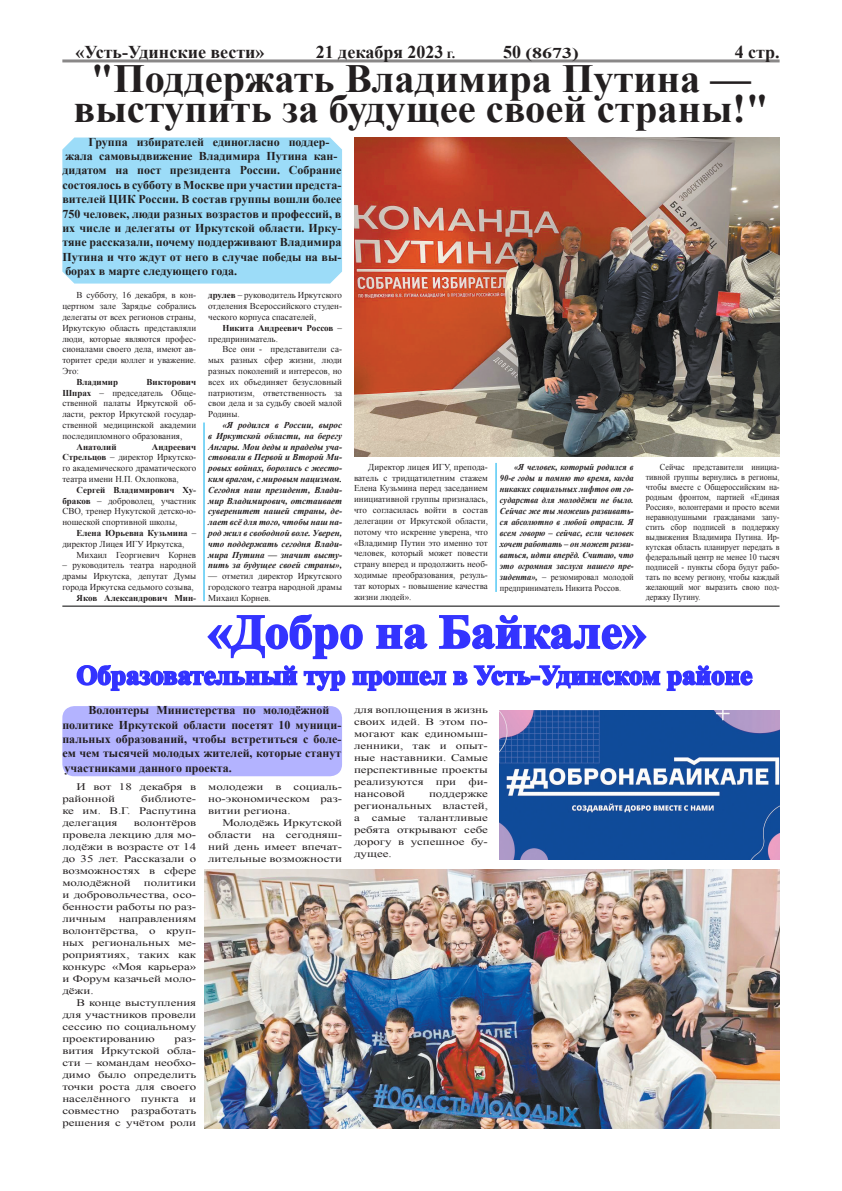
<style>
.page{position:relative;width:842px;height:1191px;background:#fff}
.page>*{position:absolute;margin:0;border:0;box-sizing:border-box;transform-origin:0 0}
.t1{font:700 48px "Times New Roman";color:#33f}
.t2{font:700 40px/30px "Times New Roman";color:#231f20;text-align:center}
.Стиль_абзаца_1{font:700 27px "Times New Roman";color:#33f}
.t3{font:700 18px "Times New Roman";color:#231f20}
.t4{font:700 15px "Times New Roman";color:#231f20;scale:1.33 1}
.t5{font:700 12px/14.4px "Times New Roman";color:#231f20}
.t6{font:10px/12px "Times New Roman";color:#231f20;text-align:justify;scale:1.29 1}
.t7{font:9px/10.8px "Times New Roman";color:#231f20;text-align:justify}
.t8{font:9px/10px "Times New Roman";color:#231f20;text-align:justify;scale:.9 1}
.t9{font:italic 700 9px/10.8px "Times New Roman";color:#231f20;text-align:justify}
.t10{font:italic 700 9px/11px "Times New Roman";color:#231f20;text-align:justify;scale:.94 1}
.t11{font:700 9px/10.8px "Times New Roman";color:#231f20}
.s1{font-size:14px}
.s2{font-size:18px}
.s3{font-weight:700}
.s4{font-weight:400}
.s5{font-weight:400;font-style:normal}
</style>
<div class="page">
<hr style="left:62px;top:59px;width:718px;height:3px;background:#231f20">
<div style="left:62px;top:137px;width:280px;height:146px;background:#9cdcf8"></div>
<img style="left:354px;top:137px;width:426px;height:319px">
<hr style="left:203px;top:422px;width:1px;height:179px;background:#00aeef">
<hr style="left:495px;top:463px;width:1px;height:129px;background:#00aeef">
<hr style="left:62px;top:605px;width:718px;height:1px;background:#000">
<svg style="left:76px;top:614px;width:677px;height:78px"></svg>
<div style="left:62px;top:706px;width:280px;height:70px;background:#b3b3ff;border-radius:12px"></div>
<img style="left:204px;top:869px;width:576px;height:259px">
<img style="left:500px;top:710px;width:280px;height:149px">
<p class="t3" style="left:75px;top:40px;width:191px">«Усть-Удинские вести»</p>
<p class="t3" style="left:316px;top:40px;width:141px">21 декабря 2023 <span class="s1">г.</span></p>
<p class="t4" style="left:503px;top:43px;width:58px"><span class="s2">50</span> (8673)</p>
<p class="t3" style="left:735px;top:40px;width:46px">4 стр.</p>
<p class="t2" style="left:74px;top:63px;width:696px">"Поддержать Владимира Путина — выступить за будущее своей страны!"</p>
<p class="t5" style="left:62px;top:134px;width:281px;text-indent:26px">Группа избирателей единогласно поддер&shy;жала самовыдвижение Владимира Путина кан&shy;дидатом на пост президента России. Собрание состоялось в субботу в Москве при участии предста&shy;вителей ЦИК России. В состав группы вошли более 750 человек, люди разных возрастов и профессий, в их числе и делегаты от Иркутской области. Ирку&shy;тяне рассказали, почему поддерживают Владимира Путина и что ждут от него в случае победы на вы&shy;борах в марте следующего года.</p>
<p class="t7" style="left:62px;top:290px;width:135px;text-indent:14px">В субботу, 16 декабря, в кон&shy;цертном зале Зарядье собрались делегаты от всех регионов страны, Иркутскую область представляли люди, которые являются профес&shy;сионалами своего дела, имеют ав&shy;торитет среди коллег и уважение.<br>Это:</p>
<p class="t11" style="left:77px;top:376px;width:43px">Владимир</p>
<p class="t7" style="left:208px;top:290px;width:135px"><span class="s3">друлев</span> – руководитель Иркутского отделения Всероссийского студен&shy;ческого корпуса спасателей,</p>
<p class="t11" style="left:208px;top:322px;width:135px;text-indent:14px">Никита Андреевич Россов <span class="s4">– предприниматель.</span></p>
<p class="t7" style="left:208px;top:344px;width:135px;text-indent:14px">Все они - представители са&shy;мых разных сфер жизни, люди разных поколений и интересов, но всех их объединяет безусловный патриотизм, ответственность за свои дела и за судьбу своей малой Родины.</p>
<p class="t9" style="left:208px;top:419px;width:135px;text-indent:14px">«Я родился в России, вырос в Иркутской области, на берегу Ангары. Мои деды и прадеды уча&shy;ствовали в Первой и Второй Ми&shy;ровых войнах, боролись с жесто&shy;ким врагом, с мировым нацизмом.<br>Сегодня наш президент, Влади&shy;мир Владимирович, отстаивает суверенитет нашей страны, де&shy;лает всё для того, чтобы наш на&shy;род жил в свободной воле. Уверен, что поддержать сегодня Влади&shy;мира Путина — значит высту&shy;пить за будущее своей страны»,</p>
<p class="t7" style="left:208px;top:570px;width:135px">— отметил директор Иркутского городского театра народной драмы Михаил Корнев.</p>
<p class="t7" style="left:62px;top:376px;width:135px;text-indent:84px"><span class="s3">Викторович Шпрах</span> – председатель Обще&shy;ственной палаты Иркутской об&shy;ласти, ректор Иркутской государ&shy;ственной медицинской академии последипломного образования,</p>
<p class="t11" style="left:77px;top:441px;width:42px">Анатолий</p>
<p class="t7" style="left:62px;top:441px;width:135px;text-indent:89px"><span class="s3">Андреевич Стрельцов</span> – директор Иркутско&shy;го академического драматического театра имени Н.П. Охлопкова,</p>
<p class="t7" style="left:62px;top:484px;width:135px;text-indent:14px"><span class="s3">Сергей Владимирович Ху&shy;браков</span> – доброволец, участник СВО, тренер Нукутской детско-ю&shy;ношеской спортивной школы,</p>
<p class="t7" style="left:62px;top:527px;width:135px;text-indent:14px"><span class="s3">Елена Юрьевна Кузьмина</span> – директор Лицея ИГУ Иркутска,</p>
<p class="t7" style="left:77px;top:549px;width:121px">Михаил Георгиевич Корнев</p>
<p class="t7" style="left:62px;top:560px;width:135px">– руководитель театра народной драмы Иркутска, депутат Думы города Иркутска седьмого созыва,</p>
<p class="t11" style="left:77px;top:592px;width:121px">Яков Александрович Мин-</p>
<p class="t7" style="left:354px;top:461px;width:135px;text-indent:14px">Директор лицея ИГУ, препода&shy;ватель с тридцатилетним стажем Елена Кузьмина перед заседанием инициативной группы призналась, что согласилась войти в состав делегации от Иркутской области, потому что искренне уверена, что «Владимир Путин это именно тот человек, который может повести страну вперед и продолжить необ&shy;ходимые преобразования, резуль&shy;тат которых - повышение качества жизни людей».</p>
<p class="t10" style="left:500px;top:461px;width:144px;text-indent:14px">«Я человек, который родился в 90-е годы и помню то время, когда никаких социальных лифтов от го&shy;сударства для молодёжи не было.<br>Сейчас же ты можешь развивать&shy;ся абсолютно в любой отрасли. Я всем говорю – сейчас, если человек хочет работать – он может разви&shy;ваться, идти вперёд. Считаю, что это огромная заслуга нашего пре&shy;зидента», <span class="s5">– резюмировал молодой предприниматель Никита Россов.</span></p>
<p class="t8" style="left:646px;top:462px;width:150px;text-indent:14px">Сейчас представители инициа&shy;тивной группы вернулись в регионы, чтобы вместе с Общероссийским на&shy;родным фронтом, партией «Единая Россия», волонтерами и просто всеми неравнодушными гражданами запу&shy;стить сбор подписей в поддержку выдвижения Владимира Путина. Ир&shy;кутская область планирует передать в федеральный центр не менее 10 тысяч подписей - пункты сбора будут рабо&shy;тать по всему региону, чтобы каждый желающий мог выразить свою под&shy;держку Путину.</p>
<p class="t1" style="left:208px;top:598px;width:440px">«Добро на Байкале»</p>
<p class="Стиль_абзаца_1" style="left:77px;top:656px;width:677px">Образовательный тур прошел в Усть-Удинском районе</p>
<p class="t5" style="left:62px;top:702px;width:280px;text-indent:26px">Волонтеры Министерства по молодёжной политике Иркутской области посетят 10 муници&shy;пальных образований, чтобы встретиться с боле&shy;ем чем тысячей молодых жителей, которые станут участниками данного проекта.</p>
<p class="t6" style="left:62px;top:780px;width:105px;text-indent:14px">И вот 18 декабря в районной</p>
<p class="t6" style="left:354px;top:703px;width:105px">для воплощения в жизнь своих идей. В этом по&shy;могают как единомыш&shy;ленники, так и опыт&shy;ные наставники. Самые перспективные проекты реализуются при фи&shy;нансовой</p>
<p class="t6" style="left:208px;top:780px;width:105px">молодежи в социаль&shy;но-экономическом раз&shy;витии региона.</p>
<p class="t6" style="left:208px;top:816px;width:105px;text-indent:14px">Молодёжь Иркутской области на сегодняш&shy;ний день имеет впечат&shy;лительные возможности</p>
<p class="t6" style="left:354px;top:787px;width:105px;text-indent:75px">поддержке региональных властей, а самые талантливые ребята открывают себе дорогу в успешное бу&shy;дущее.</p>
<p class="t6" style="left:62px;top:792px;width:105px;text-indent:79px">библиоте&shy;ке им. В.Г. Распутина делегация</p>
<p class="t6" style="left:62px;top:816px;width:105px;text-indent:71px">волонтёров провела лекцию для мо&shy;лодёжи в возрасте от 14 до 35 лет. Рассказали о возможностях в сфере молодёжной</p>
<p class="t6" style="left:62px;top:876px;width:105px;text-indent:82px">политики и добровольчества, осо&shy;бенности работы по раз&shy;личным</p>
<p class="t6" style="left:62px;top:912px;width:105px;text-indent:56px">направлениям волонтёрства, о круп&shy;ных региональных ме&shy;роприятиях, таких как конкурс «Моя карьера» и Форум казачьей моло&shy;дёжи.</p>
<p class="t6" style="left:62px;top:996px;width:105px;text-indent:14px">В конце выступления для участников провели сессию по социальному проектированию</p>
<p class="t6" style="left:62px;top:1032px;width:105px;text-indent:112px">раз&shy;вития Иркутской обла&shy;сти – командам необхо&shy;димо было определить точки роста для своего населённого пункта и совместно разработать решения с учётом роли</p>
</div>
